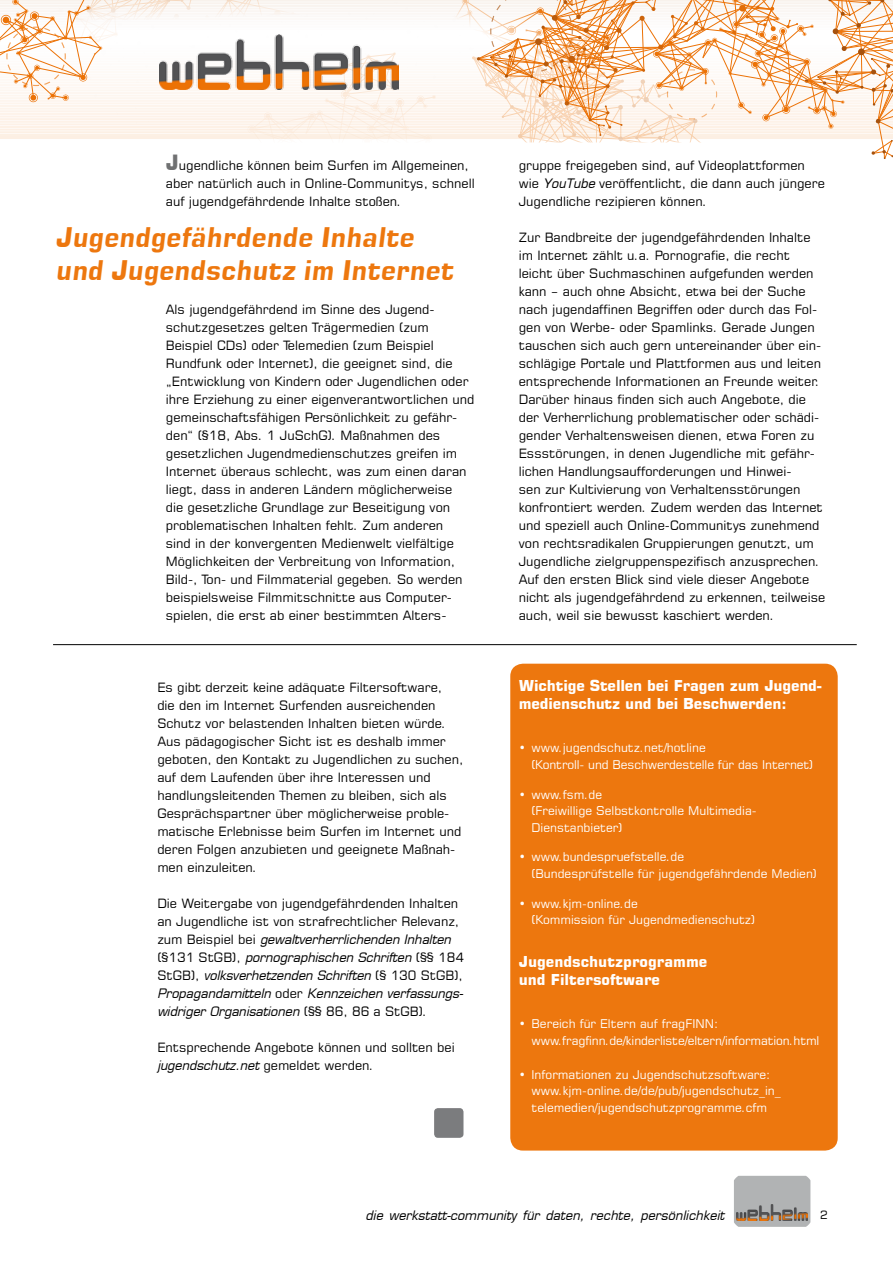
<style>
.page{position:relative;width:893px;height:1263px;background:#fff}
.page>*{position:absolute;margin:0;border:0;box-sizing:border-box;transform-origin:0 0}
.t1{font:italic 700 27px/32.4px "Square 721";color:#ed770e}
.t2{font:700 15px/18px "Square 721 BT";letter-spacing:-.01em;color:#fff}
.t3{font:12.75px/18px "Square 721 BT";color:#000}
.t4{font:12.75px/18px "Square 721 BT Italic";color:#000}
.t5{font:12px/16.5px "Square 721 BT";color:#fff}
.t6{font:11.25px "Square 721 BT";color:#000}
.s1{font-weight:700;font-size:21px;color:#707172}
.s2{font-family:"Square 721 BT"}
.s3{font-family:"Square 721 BT Italic"}
</style>
<div class="page">
<div style="left:734px;top:1176px;width:76px;height:51px;background:#b1b3b4;border-radius:5px"></div>
<img style="left:736px;top:1204px;width:71px;height:16px">
<hr style="left:53px;top:644px;width:804px;height:1px;background:#000">
<svg style="left:0;top:0;width:893px;height:159px"></svg>
<div style="left:510px;top:664px;width:328px;height:486px;background:#ed770e;border-radius:13px"></div>
<div style="left:434px;top:1108px;width:29px;height:30px;background:#7b7c7e;border-radius:4px"></div>
<p class="t3" style="left:166px;top:156px;width:310px"><span class="s1">J</span>ugendliche können beim Surfen im Allgemeinen, aber natürlich auch in Online-Communitys, schnell auf jugendgefährdende Inhalte stoßen.</p>
<h1 class="t1" style="left:55px;top:221px;width:400px">Jugendgefährdende Inhalte und Jugendschutz im Internet</h1>
<p class="t3" style="left:166px;top:300px;width:310px">Als jugendgefährdend im Sinne des Jugend&shy;schutzgesetzes gelten Trägermedien (zum Beispiel CDs) oder Telemedien (zum Beispiel Rundfunk oder Internet), die geeignet sind, die „Entwicklung von Kindern oder Jugendlichen oder ihre Erziehung zu einer eigenverantwortlichen und gemeinschaftsfähigen Persönlichkeit zu gefähr&shy;den“ (§18, Abs. 1 JuSchG). Maßnahmen des gesetzlichen Jugendmedienschutzes greifen im Internet überaus schlecht, was zum einen daran liegt, dass in anderen Ländern möglicherweise<br>die gesetzliche Grundlage zur Beseitigung von problematischen Inhalten fehlt. Zum anderen<br>sind in der konvergenten Medienwelt vielfältige Möglichkeiten der Verbreitung von Information, Bild-, Ton- und Filmmaterial gegeben. So werden beispielsweise Filmmitschnitte aus Computer&shy;spielen, die erst ab einer bestimmten Alters-</p>
<p class="t3" style="left:157px;top:678px;width:307px">Es gibt derzeit keine adäquate Filtersoftware,<br>die den im Internet Surfenden ausreichenden Schutz vor belastenden Inhalten bieten würde.<br>Aus pädagogischer Sicht ist es deshalb immer geboten, den Kontakt zu Jugendlichen zu suchen, auf dem Laufenden über ihre Interessen und handlungsleitenden Themen zu bleiben, sich als Gesprächspartner über möglicherweise proble&shy;matische Erlebnisse beim Surfen im Internet und deren Folgen anzubieten und geeignete Maßnah&shy;men einzuleiten.</p>
<p class="t3" style="left:157px;top:894px;width:303px">Die Weitergabe von jugendgefährdenden Inhalten an Jugendliche ist von strafrechtlicher Relevanz,</p>
<p class="t4" style="left:157px;top:930px;width:308px"><span class="s2">zum Beispiel bei</span> gewaltverherrlichenden Inhalten <span class="s2">(§131 StGB),</span> pornographischen Schriften <span class="s2">(§§ 184<br>StGB),</span> volksverhetzenden Schriften <span class="s2">(§ 130 StGB), </span>Propagandamitteln <span class="s2">oder</span> Kennzeichen verfassungs&shy;widriger Organisationen <span class="s2">(§§ 86, 86 a StGB).</span></p>
<p class="t3" style="left:157px;top:1038px;width:299px">Entsprechende Angebote können und sollten bei</p>
<p class="t4" style="left:157px;top:1056px;width:218px">jugendschutz.net <span class="s2">gemeldet werden.</span></p>
<p class="t3" style="left:519px;top:156px;width:308px">gruppe freigegeben sind, auf Videoplattformen wie <span class="s3">YouTube</span> veröffentlicht, die dann auch jüngere<br>Jugendliche rezipieren können.</p>
<p class="t3" style="left:519px;top:228px;width:308px">Zur Bandbreite der jugendgefährdenden Inhalte im Internet zählt u.a. Pornografie, die recht leicht über Suchmaschinen aufgefunden werden kann - auch ohne Absicht, etwa bei der Suche nach jugendaffinen Begriffen oder durch das Fol&shy;gen von Werbe- oder Spamlinks. Gerade Jungen tauschen sich auch gern untereinander über ein&shy;schlägige Portale und Plattformen aus und leiten entsprechende Informationen an Freunde weiter.<br>Darüber hinaus finden sich auch Angebote, die der Verherrlichung problematischer oder schädi&shy;gender Verhaltensweisen dienen, etwa Foren zu Essstörungen, in denen Jugendliche mit gefähr&shy;lichen Handlungsaufforderungen und Hinwei-<br>sen zur Kultivierung von Verhaltensstörungen konfrontiert werden. Zudem werden das Internet und speziell auch Online-Communitys zunehmend von rechtsradikalen Gruppierungen genutzt, um Jugendliche zielgruppenspezifisch anzusprechen.<br>Auf den ersten Blick sind viele dieser Angebote nicht als jugendgefährdend zu erkennen, teilweise auch, weil sie bewusst kaschiert werden.</p>
<p class="t2" style="left:519px;top:677px;width:305px">Wichtige Stellen bei Fragen zum Jugend&shy;medienschutz und bei Beschwerden:</p>
<p class="t5" style="left:531px;top:739px;width:283px;text-indent:-13px">• www.jugendschutz.net/hotline<br>(Kontroll- und Beschwerdestelle für das Internet)</p>
<p class="t5" style="left:531px;top:786px;width:227px;text-indent:-13px">• www.fsm.de<br>(Freiwillige Selbstkontrolle Multimedia-<br>Dienstanbieter)</p>
<p class="t5" style="left:531px;top:848px;width:287px;text-indent:-13px">• www.bundespruefstelle.de<br>(Bundesprüfstelle für jugendgefährdende Medien)</p>
<p class="t5" style="left:531px;top:895px;width:225px;text-indent:-13px">• www.kjm-online.de<br>(Kommission für Jugendmedienschutz)</p>
<p class="t2" style="left:519px;top:953px;width:190px">Jugendschutzprogramme und Filtersoftware</p>
<p class="t5" style="left:531px;top:1015px;width:289px;text-indent:-13px">• Bereich für Eltern auf fragFINN: www.fragfinn.de/kinderliste/eltern/information.html</p>
<p class="t5" style="left:531px;top:1066px;width:251px;text-indent:-13px">• Informationen zu Jugendschutzsoftware: www.kjm-online.de/de/pub/jugendschutz_in_ telemedien/jugendschutzprogramme.cfm</p>
<p class="t4" style="left:365px;top:1206px;width:360px">die werkstatt-community für daten, rechte, persönlichkeit</p>
<p class="t6" style="left:820px;top:1208px;width:9px">2</p>
</div>
